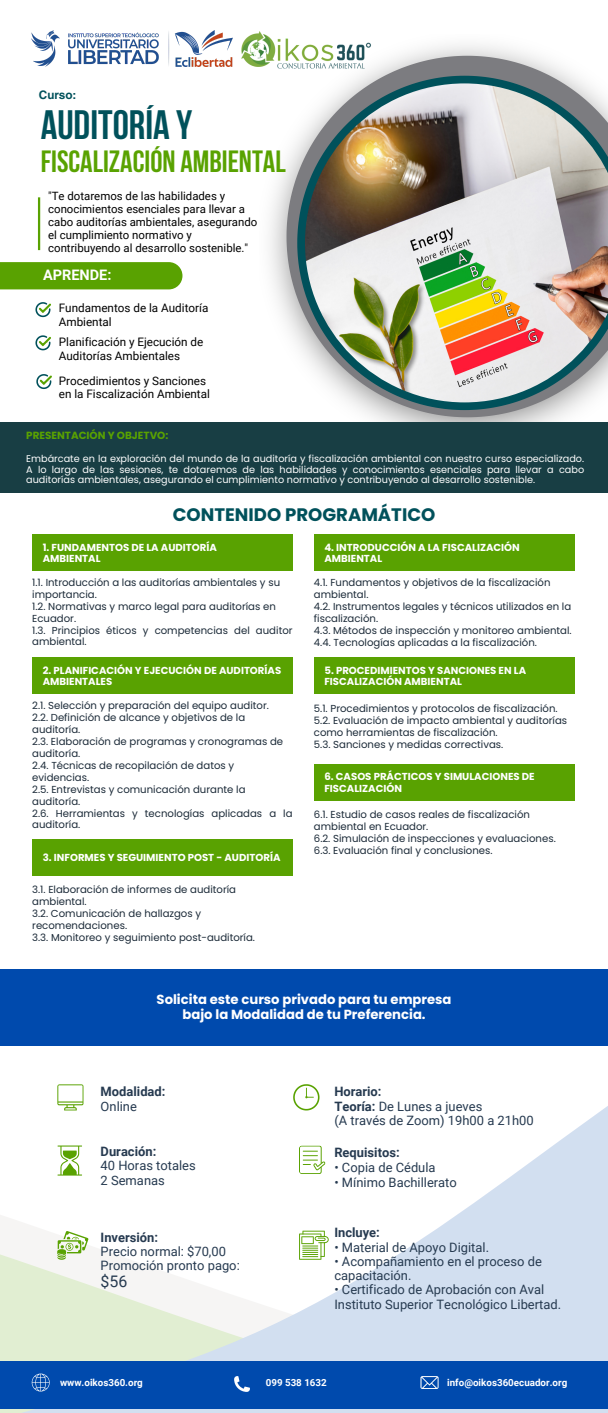
<style>
.page{position:relative;width:608px;height:1413px;background:#fff}
.page>*{position:absolute;margin:0;border:0;box-sizing:border-box;transform-origin:0 0}
.t1{font:700 40.9px "Bebas Neue";color:#00515b}
.t2{font:700 30.6px "Bebas Neue";color:#59a201}
.t3{font:700 18.1px "Poppins";color:#00515b}
.t4{font:15.9px "Roboto";color:#263a50}
.t5{font:700 14.5px "Roboto";color:#fff}
.t6{font:700 13.2px/15px "Poppins";color:#fff;text-align:center}
.t7{font:12.9px/14.5px "Roboto";color:#263a50}
.t8{font:700 12.9px/14.5px "Roboto";color:#263a50}
.t9{font:11.7px/13.3px "Roboto";color:#000}
.t10{font:700 11.6px "Helios";color:#00515b}
.t11{font:11.4px/12.9px "Roboto";color:#000}
.t12{font:700 10.4px "Poppins";color:#59a201}
.t13{font:10.1px/12px "Poppins";color:#1a2937}
.t14{font:700 10.1px/11.2px "Poppins";color:#fff}
.t15{font:700 9.8px "Roboto";color:#fff}
.t16{font:9.7px/10.5px "Poppins";color:#fff;text-align:justify}
.s1{font-weight:400}
.s2{font-weight:700}
</style>
<div class="page">
<div style="left:0;top:262px;width:182px;height:27px;background:#59a201"></div>
<hr style="left:38px;top:197px;width:2px;height:53px;background:#59a201">
<svg style="left:35px;top:302px;width:16px;height:15px"></svg>
<svg style="left:35px;top:335px;width:16px;height:15px"></svg>
<svg style="left:36px;top:374px;width:16px;height:15px"></svg>
<img style="left:270px;top:45px;width:338px;height:406px">
<svg style="left:286px;top:56px;width:322px;height:361px"></svg>
<svg style="left:297px;top:76px;width:311px;height:334px"></svg>
<img style="left:305px;top:83px;width:303px;height:319px">
<div style="left:0;top:968px;width:607px;height:77px;background:#004aad"></div>
<div style="left:0;top:422px;width:607px;height:70px;background:#183e44"></div>
<svg style="left:0;top:1011px;width:608px;height:401px"></svg>
<svg style="left:57px;top:1084px;width:26px;height:26px"></svg>
<svg style="left:293px;top:1084px;width:26px;height:26px"></svg>
<svg style="left:57px;top:1145px;width:25px;height:30px"></svg>
<svg style="left:57px;top:1230px;width:31px;height:29px"></svg>
<svg style="left:299px;top:1145px;width:26px;height:28px"></svg>
<svg style="left:299px;top:1230px;width:29px;height:29px"></svg>
<div style="left:0;top:1360px;width:608px;height:48px;background:#004aad"></div>
<svg style="left:420px;top:1376px;width:18px;height:12px"></svg>
<svg style="left:32px;top:1373px;width:18px;height:18px"></svg>
<svg style="left:234px;top:1376px;width:16px;height:15px"></svg>
<img style="left:31px;top:31px;width:202px;height:36px">
<img style="left:241px;top:31px;width:131px;height:39px">
<div style="left:32px;top:534px;width:260px;height:36px;background:#59a201"></div>
<div style="left:314px;top:534px;width:260px;height:36px;background:#59a201"></div>
<div style="left:32px;top:656px;width:260px;height:37px;background:#59a201"></div>
<div style="left:314px;top:656px;width:260px;height:37px;background:#59a201"></div>
<div style="left:32px;top:839px;width:260px;height:37px;background:#59a201"></div>
<div style="left:314px;top:764px;width:260px;height:37px;background:#59a201"></div>
<p class="t10" style="left:39px;top:87px;width:39px">Curso:</p>
<p class="t1" style="left:41px;top:108px;width:153px">AUDITORÍA Y</p>
<p class="t2" style="left:41px;top:149px;width:246px">FISCALIZACIÓN AMBIENTAL</p>
<p class="t11" style="left:48px;top:190px;width:211px">"Te dotaremos de las habilidades y conocimientos esenciales para llevar a cabo auditorías ambientales, asegurando el cumplimiento normativo y contribuyendo al desarrollo sostenible."</p>
<p class="t5" style="left:43px;top:267px;width:70px">APRENDE:</p>
<p class="t9" style="left:59px;top:301px;width:151px">Fundamentos de la Auditoría<br>Ambiental</p>
<h6 class="t9" style="left:59px;top:336px;width:146px">Planificación y Ejecución de<br>Auditorías Ambientales</h6>
<h6 class="t9" style="left:59px;top:374px;width:152px">Procedimientos y Sanciones en la Fiscalización Ambiental</h6>
<p class="t12" style="left:26px;top:428px;width:144px">PRESENTACIÓN Y OBJETVO:</p>
<p class="t16" style="left:26px;top:453px;width:559px">Embárcate en la exploración del mundo de la auditoría y fiscalización ambiental con nuestro curso especializado.<br>A lo largo de las sesiones, te dotaremos de las habilidades y conocimientos esenciales para llevar a cabo auditorías ambientales, asegurando el cumplimiento normativo y contribuyendo al desarrollo sostenible.</p>
<h3 class="t3" style="left:173px;top:501px;width:264px">CONTENIDO PROGRAMÁTICO</h3>
<p class="t14" style="left:43px;top:541px;width:175px">1. FUNDAMENTOS DE LA AUDITORÍA</p>
<p class="t14" style="left:43px;top:553px;width:59px">AMBIENTAL</p>
<p class="t13" style="left:32px;top:576px;width:249px">1.1. Introducción a las auditorías ambientales y su importancia.</p>
<p class="t13" style="left:32px;top:600px;width:245px">1.2. Normativas y marco legal para auditorías en<br>Ecuador.</p>
<p class="t13" style="left:32px;top:624px;width:262px;line-height:11.2px">1.3. Principios éticos y competencias del auditor ambiental.</p>
<p class="t14" style="left:324px;top:541px;width:197px">4. INTRODUCCIÓN A LA FISCALIZACIÓN<br>AMBIENTAL</p>
<p class="t13" style="left:314px;top:576px;width:238px">4.1. Fundamentos y objetivos de la fiscalización ambiental.</p>
<p class="t13" style="left:314px;top:600px;width:259px">4.2. Instrumentos legales y técnicos utilizados en la fiscalización.</p>
<p class="t13" style="left:314px;top:624px;width:259px">4.3. Métodos de inspección y monitoreo ambiental.</p>
<p class="t13" style="left:314px;top:636px;width:224px">4.4. Tecnologías aplicadas a la fiscalización.</p>
<p class="t14" style="left:43px;top:664px;width:240px">2. PLANIFICACIÓN Y EJECUCIÓN DE AUDITORÍAS<br>AMBIENTALES</p>
<p class="t14" style="left:324px;top:664px;width:203px">5. PROCEDIMIENTOS Y SANCIONES EN LA<br>FISCALIZACIÓN AMBIENTAL</p>
<p class="t13" style="left:32px;top:699px;width:238px">2.1. Selección y preparación del equipo auditor.</p>
<p class="t13" style="left:32px;top:711px;width:214px">2.2. Definición de alcance y objetivos de la auditoría.</p>
<p class="t13" style="left:32px;top:735px;width:252px">2.3. Elaboración de programas y cronogramas de auditoría.</p>
<p class="t13" style="left:32px;top:759px;width:203px">2.4. Técnicas de recopilación de datos y evidencias.</p>
<p class="t13" style="left:32px;top:783px;width:215px">2.5. Entrevistas y comunicación durante la auditoría.</p>
<h5 class="t13" style="left:32px;top:807px;width:262px;line-height:11.2px">2.6. Herramientas y tecnologías aplicadas a la auditoría.</h5>
<p class="t14" style="left:43px;top:852px;width:239px">3. INFORMES Y SEGUIMIENTO POST - AUDITORÍA</p>
<p class="t13" style="left:32px;top:883px;width:205px">3.1. Elaboración de informes de auditoría ambiental.</p>
<p class="t13" style="left:32px;top:907px;width:170px">3.2. Comunicación de hallazgos y recomendaciones.</p>
<p class="t13" style="left:32px;top:931px;width:224px">3.3. Monitoreo y seguimiento post-auditoría.</p>
<p class="t13" style="left:314px;top:702px;width:245px">5.1. Procedimientos y protocolos de fiscalización.</p>
<p class="t13" style="left:314px;top:714px;width:255px">5.2. Evaluación de impacto ambiental y auditorías como herramientas de fiscalización.</p>
<h6 class="t13" style="left:314px;top:738px;width:191px">5.3. Sanciones y medidas correctivas.</h6>
<p class="t14" style="left:324px;top:771px;width:212px">6. CASOS PRÁCTICOS Y SIMULACIONES DE<br>FISCALIZACIÓN</p>
<p class="t13" style="left:314px;top:808px;width:217px">6.1. Estudio de casos reales de fiscalización ambiental en Ecuador.</p>
<p class="t13" style="left:314px;top:832px;width:243px">6.2. Simulación de inspecciones y evaluaciones.</p>
<p class="t13" style="left:314px;top:844px;width:180px">6.3. Evaluación final y conclusiones.</p>
<p class="t6" style="left:156px;top:991px;width:296px">Solicita este curso privado para tu empresa bajo la Modalidad de tu Preferencia.</p>
<p class="t8" style="left:101px;top:1084px;width:66px">Modalidad:<br><span class="s1">Online</span></p>
<p class="t7" style="left:334px;top:1084px;width:201px"><span class="s2">Horario:<br>Teoría:</span> De Lunes a jueves<br>(A través de Zoom) 19h00 a 21h00</p>
<h1 class="t7" style="left:101px;top:1143px;width:97px"><span class="s2">Duración:<br></span>40 Horas totales<br>2 Semanas</h1>
<h2 class="t8" style="left:334px;top:1145px;width:67px">Requisitos:</h2>
<h2 class="t7" style="left:334px;top:1160px;width:103px">• Copia de Cédula</h2>
<h2 class="t7" style="left:334px;top:1174px;width:124px">• Mínimo Bachillerato</h2>
<h4 class="t7" style="left:101px;top:1230px;width:141px;line-height:14.2px"><span class="s2">Inversión:<br></span>Precio normal: $70,00<br>Promoción pronto pago:</h4>
<h4 class="t4" style="left:101px;top:1272px;width:28px">$56</h4>
<p class="t8" style="left:334px;top:1225px;width:47px">Incluye:</p>
<p class="t7" style="left:334px;top:1239px;width:156px">• Material de Apoyo Digital.</p>
<p class="t7" style="left:334px;top:1254px;width:209px;line-height:14.2px">• Acompañamiento en el proceso de capacitación.</p>
<p class="t7" style="left:334px;top:1282px;width:228px;line-height:14.2px">• Certificado de Aprobación con Aval<br>Instituto Superior Tecnológico Libertad.</p>
<h6 class="t15" style="left:60px;top:1376px;width:84px">www.oikos360.org</h6>
<p class="t15" style="left:266px;top:1376px;width:63px">099 538 1632</p>
<p class="t15" style="left:447px;top:1376px;width:121px">info@oikos360ecuador.org</p>
</div>
